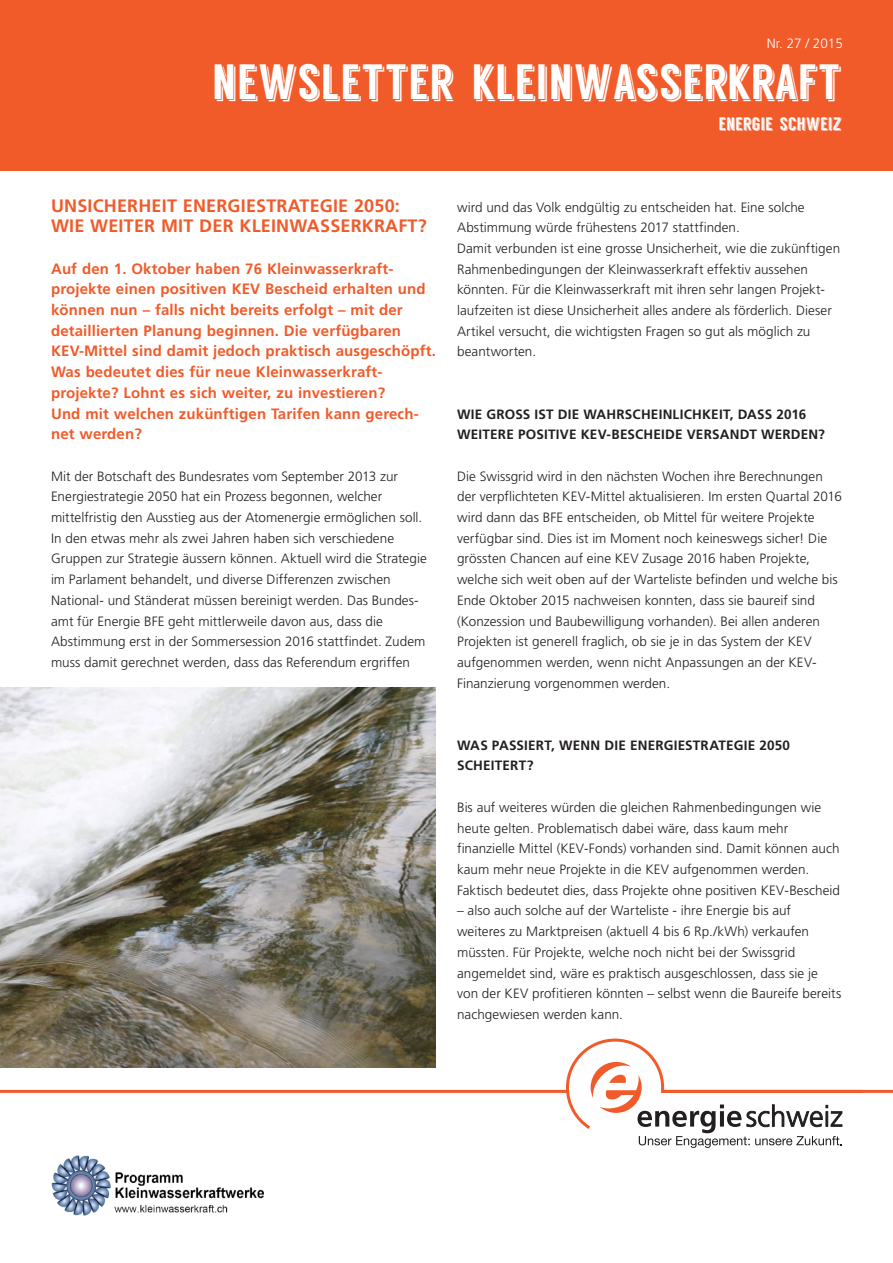
<style>
.page{position:relative;width:893px;height:1263px;background:#fff}
.page>*{position:absolute;margin:0;border:0;box-sizing:border-box;transform-origin:0 0}
.Merkblatttittel{font:49.5px "Langdon";color:#fff}
.Kapitel_Zwischentite{font:700 18px/20.7px "Frutiger LT Std";letter-spacing:.01em;color:#f15b2a}
.Merkblattuntertitel{font:18px "Langdon";color:#fff}
.Leadtext{font:700 15px/20.7px "Frutiger LT Std";letter-spacing:.01em;color:#f15b2a}
.Fliesstext{font:300 13.5px/20.7px "Frutiger LT Std";letter-spacing:.005em;color:#231f20}
.Paragraphentitel{font:700 13.5px/20.7px "Frutiger LT Std";letter-spacing:.015em;color:#231f20}
.Zielpublikum{font:300 13.5px "Frutiger LT Std";color:#fff}
</style>
<div class="page">
<div style="left:0;top:0;width:893px;height:170px;background:#f15b2a"></div>
<img style="left:0;top:688px;width:436px;height:380px">
<hr style="left:0;top:1090px;width:893px;height:3px;background:#f15b2a">
<svg style="left:564px;top:1038px;width:302px;height:110px"></svg>
<img style="left:51px;top:1156px;width:213px;height:59px">
<p class="Zielpublikum" style="left:767px;top:36px;width:78px">Nr. 27 / 2015</p>
<p class="Merkblatttittel" style="left:213px;top:56px;width:631px">NEWSLETTER KLEINWASSERKRAFT</p>
<p class="Merkblattuntertitel" style="left:719px;top:114px;width:125px">ENERGIE SCHWEIZ</p>
<p class="Kapitel_Zwischentite" style="left:51px;top:195px;width:377px">UNSICHERHEIT ENERGIESTRATEGIE 2050:<br>WIE WEITER MIT DER KLEINWASSERKRAFT?</p>
<p class="Leadtext" style="left:51px;top:258px;width:386px">Auf den 1. Oktober haben 76 Kleinwasserkraft&shy;projekte einen positiven KEV Bescheid erhalten und können nun – falls nicht bereits erfolgt – mit der detaillierten Planung beginnen. Die verfügbaren KEV-Mittel sind damit jedoch praktisch ausgeschöpft.<br>Was bedeutet dies für neue Kleinwasserkraft&shy;projekte? Lohnt es sich weiter, zu investieren?<br>Und mit welchen zukünftigen Tarifen kann gerech&shy;net werden?</p>
<p class="Fliesstext" style="left:51px;top:466px;width:377px">Mit der Botschaft des Bundesrates vom September 2013 zur Energiestrategie 2050 hat ein Prozess begonnen, welcher mittelfristig den Ausstieg aus der Atomenergie ermöglichen soll.<br>In den etwas mehr als zwei Jahren haben sich verschiedene Gruppen zur Strategie äussern können. Aktuell wird die Strategie im Parlament behandelt, und diverse Differenzen zwischen National- und Ständerat müssen bereinigt werden. Das Bundes&shy;amt für Energie BFE geht mittlerweile davon aus, dass die Abstimmung erst in der Sommersession 2016 stattfindet. Zudem muss damit gerechnet werden, dass das Referendum ergriffen</p>
<p class="Fliesstext" style="left:457px;top:197px;width:349px">wird und das Volk endgültig zu entscheiden hat. Eine solche<br>Abstimmung würde frühestens 2017 stattfinden.</p>
<p class="Fliesstext" style="left:457px;top:238px;width:385px">Damit verbunden ist eine grosse Unsicherheit, wie die zukünftigen Rahmenbedingungen der Kleinwasserkraft effektiv aussehen könnten. Für die Kleinwasserkraft mit ihren sehr langen Projekt&shy;laufzeiten ist diese Unsicherheit alles andere als förderlich. Dieser Artikel versucht, die wichtigsten Fragen so gut als möglich zu beantworten.</p>
<p class="Paragraphentitel" style="left:457px;top:404px;width:369px">WIE GROSS IST DIE WAHRSCHEINLICHKEIT, DASS 2016<br>WEITERE POSITIVE KEV-BESCHEIDE VERSANDT WERDEN?</p>
<p class="Fliesstext" style="left:457px;top:466px;width:386px">Die Swissgrid wird in den nächsten Wochen ihre Berechnungen der verpflichteten KEV-Mittel aktualisieren. Im ersten Quartal 2016 wird dann das BFE entscheiden, ob Mittel für weitere Projekte verfügbar sind. Dies ist im Moment noch keineswegs sicher! Die grössten Chancen auf eine KEV Zusage 2016 haben Projekte, welche sich weit oben auf der Warteliste befinden und welche bis Ende Oktober 2015 nachweisen konnten, dass sie baureif sind (Konzession und Baubewilligung vorhanden). Bei allen anderen Projekten ist generell fraglich, ob sie je in das System der KEV aufgenommen werden, wenn nicht Anpassungen an der KEV-Finanzierung vorgenommen werden.</p>
<p class="Paragraphentitel" style="left:457px;top:735px;width:334px">WAS PASSIERT, WENN DIE ENERGIESTRATEGIE 2050<br>SCHEITERT?</p>
<p class="Fliesstext" style="left:457px;top:797px;width:384px">Bis auf weiteres würden die gleichen Rahmenbedingungen wie heute gelten. Problematisch dabei wäre, dass kaum mehr finanzielle Mittel (KEV-Fonds) vorhanden sind. Damit können auch kaum mehr neue Projekte in die KEV aufgenommen werden.<br>Faktisch bedeutet dies, dass Projekte ohne positiven KEV-Bescheid</p>
<p class="Fliesstext" style="left:457px;top:900px;width:386px">– also auch solche auf der Warteliste - ihre Energie bis auf weiteres zu Marktpreisen (aktuell 4 bis 6 Rp./kWh) verkaufen müssten. Für Projekte, welche noch nicht bei der Swissgrid angemeldet sind, wäre es praktisch ausgeschlossen, dass sie je von der KEV profitieren könnten – selbst wenn die Baureife bereits nachgewiesen werden kann.</p>
</div>
